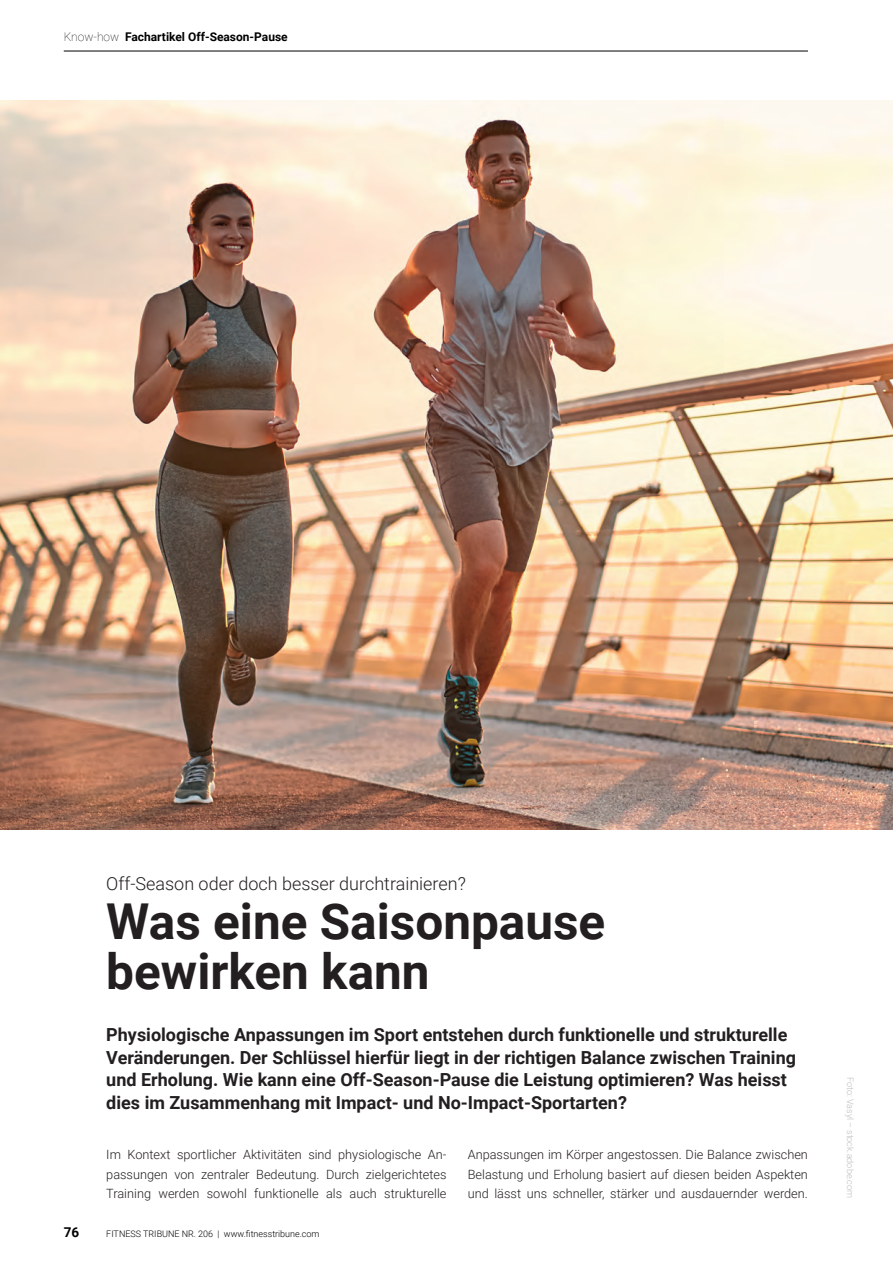
<style>
.page{position:relative;width:893px;height:1263px;background:#fff}
.page>*{position:absolute;margin:0;border:0;box-sizing:border-box;transform-origin:0 0}
.t1{font:700 49.5px/49.5px "Roboto";color:#231f20}
.t2{font:700 18px/22.5px "Roboto";color:#231f20}
.t3{font:300 18px "Roboto";color:#231f20}
.t4{font:700 13.5px "Roboto";color:#000002}
.t5{font:300 12.75px/19.4px "Roboto";color:#231f20;text-align:justify}
.t6{font:700 12px "Roboto";color:#000002}
.t7{font:300 9px "Roboto";color:#000002}
.t8{font:300 9px "Roboto";color:#bcbdc0}
.s1{font-weight:100}
</style>
<div class="page">
<img style="left:0;top:101px;width:893px;height:728px">
<hr style="left:64px;top:51px;width:744px;height:1px;background:#000002">
<p class="t6" style="left:64px;top:28px;width:226px"><span class="s1">Know-how</span> Fachartikel Off-Season-Pause</p>
<h2 class="t3" style="left:106px;top:870px;width:361px">Off-Season oder doch besser durchtrainieren?</h2>
<h1 class="t1" style="left:106px;top:895px;width:501px">Was eine Saisonpause bewirken kann</h1>
<p class="t2" style="left:106px;top:1023px;width:691px">Physiologische Anpassungen im Sport entstehen durch funktionelle und strukturelle Veränderungen. Der Schlüssel hierfür liegt in der richtigen Balance zwischen Training und Erholung. Wie kann eine Off-Season-Pause die Leistung optimieren? Was heisst dies im Zusammenhang mit Impact- und No-Impact-Sportarten?</p>
<p class="t5" style="left:106px;top:1144px;width:342px">Im Kontext sportlicher Aktivitäten sind physiologische An&shy;passungen von zentraler Bedeutung. Durch zielgerichtetes Training werden sowohl funktionelle als auch strukturelle</p>
<p class="t5" style="left:468px;top:1144px;width:342px">Anpassungen im Körper angestossen. Die Balance zwischen Belastung und Erholung basiert auf diesen beiden Aspekten und lässt uns schneller, stärker und ausdauernder werden.</p>
<p class="t4" style="left:64px;top:1222px;width:17px">76</p>
<p class="t7" style="left:106px;top:1227px;width:215px">FITNESS TRIBUNE NR. 206 | www.fitnesstribune.com</p>
<p class="t8" style="left:857px;top:1077px;width:123px;rotate:90deg">Foto: Vasyl – stock.adobe.com</p>
</div>
